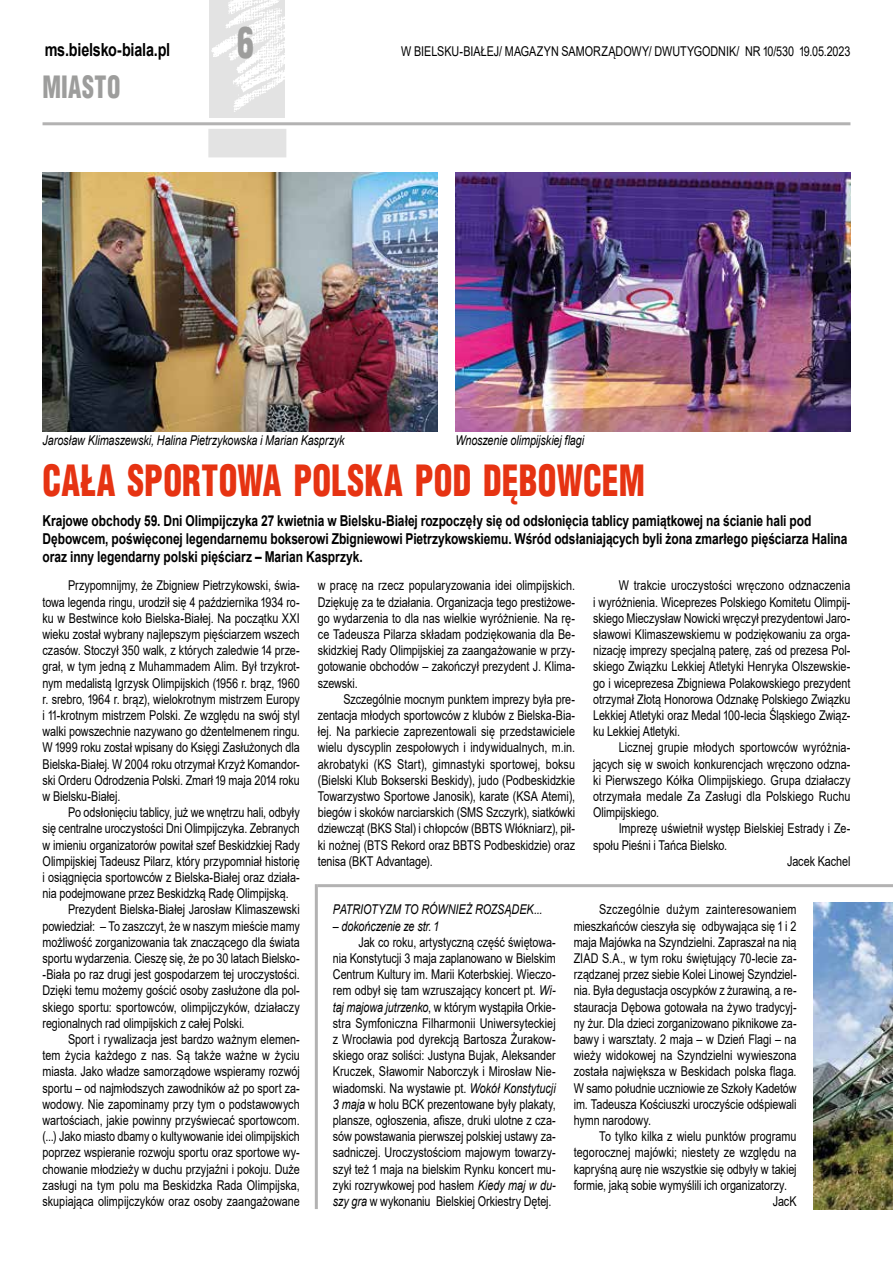
<style>
.page{position:relative;width:893px;height:1263px;background:#fff}
.page>*{position:absolute;margin:0;border:0;box-sizing:border-box;transform-origin:0 0}
.t1{font:900 42px "Switzerland Cond";letter-spacing:.005em;color:#e63312;scale:.8 1}
.t2{font:900 42px "Switzerland Cond";color:#9d9d9c;scale:.8 1}
.t3{font:900 30px "Switzerland Cond";letter-spacing:.02em;color:#9d9d9c;scale:.8 1}
.t4{font:700 18px "Arial";letter-spacing:-.015em;color:#000;scale:.8 1}
.t5{font:700 15px/18px "Arial";letter-spacing:-.005em;color:#000;scale:.8 1}
.t6{font:13.5px/16.2px "Arial";letter-spacing:-.005em;color:#000;text-align:justify;scale:.8 1}
.t7{font:italic 13.5px "Arial";letter-spacing:-.005em;color:#000;scale:.8 1}
.s1{font-style:italic}
</style>
<div class="page">
<hr style="left:43px;top:122px;width:807px;height:3px;background:#b3b2b2">
<img style="left:209px;top:0;width:76px;height:118px">
<div style="left:208px;top:129px;width:78px;height:28px;background:#e3e3e3"></div>
<img style="left:813px;top:902px;width:80px;height:307px">
<hr style="left:318px;top:884px;width:575px;height:3px;background:#b3b2b2">
<img style="left:43px;top:172px;width:394px;height:259px">
<img style="left:455px;top:172px;width:395px;height:259px">
<hr style="left:315px;top:884px;width:3px;height:325px;background:#b3b2b2">
<h3 class="t4" style="left:45px;top:37px;width:158px">ms.bielsko-biala.pl</h3>
<h2 class="t3" style="left:43px;top:68px;width:99px">MIASTO</h2>
<h1 class="t2" style="left:237px;top:16px;width:22px">6</h1>
<p class="t6" style="left:401px;top:43px;width:563px">W BIELSKU-BIAŁEJ/ MAGAZYN SAMORZĄDOWY/ DWUTYGODNIK/ NR 10/530 19.05.2023</p>
<p class="t7" style="left:43px;top:431px;width:379px">Jarosław Klimaszewski, Halina Pietrzykowska i Marian Kasprzyk</p>
<p class="t7" style="left:455px;top:431px;width:162px">Wnoszenie olimpijskiej flagi</p>
<h1 class="t1" style="left:43px;top:453px;width:754px">CAŁA SPORTOWA POLSKA POD DĘBOWCEM</h1>
<p class="t5" style="left:43px;top:511px;width:1008px">Krajowe obchody 59. Dni Olimpijczyka 27 kwietnia w Bielsku-Białej rozpoczęły się od odsłonięcia tablicy pamiątkowej na ścianie hali pod<br>Dębowcem, poświęconej legendarnemu bokserowi Zbigniewowi Pietrzykowskiemu. Wśród odsłaniających byli żona zmarłego pięściarza Halina oraz inny legendarny polski pięściarz – Marian Kasprzyk.</p>
<p class="t6" style="left:318px;top:577px;width:323px">w pracę na rzecz popularyzowania idei olimpijskich.<br>Dziękuję za te działania. Organizacja tego prestiżowe&shy;go wydarzenia to dla nas wielkie wyróżnienie. Na rę&shy;ce Tadeusza Pilarza składam podziękowania dla Be&shy;skidzkiej Rady Olimpijskiej za zaangażowanie w przy&shy;gotowanie obchodów – zakończył prezydent J. Klima&shy;szewski.</p>
<p class="t6" style="left:318px;top:691px;width:323px;text-indent:26px">Szczególnie mocnym punktem imprezy była pre&shy;zentacja młodych sportowców z klubów z Bielska-Bia&shy;łej. Na parkiecie zaprezentowali się przedstawiciele wielu dyscyplin zespołowych i indywidualnych, m.in. akrobatyki (KS Start), gimnastyki sportowej, boksu (Bielski Klub Bokserski Beskidy), judo (Podbeskidzkie Towarzystwo Sportowe Janosik), karate (KSA Atemi), biegów i skoków narciarskich (SMS Szczyrk), siatkówki dziewcząt (BKS Stal) i chłopców (BBTS Włókniarz), pił&shy;ki nożnej (BTS Rekord oraz BBTS Podbeskidzie) oraz tenisa (BKT Advantage).</p>
<p class="t6" style="left:43px;top:577px;width:323px;text-indent:26px">Przypomnijmy, że Zbigniew Pietrzykowski, świa&shy;towa legenda ringu, urodził się 4 października 1934 ro&shy;ku w Bestwince koło Bielska-Białej. Na początku XXI wieku został wybrany najlepszym pięściarzem wszech czasów. Stoczył 350 walk, z których zaledwie 14 prze&shy;grał, w tym jedną z Muhammadem Alim. Był trzykrot&shy;nym medalistą Igrzysk Olimpijskich (1956 r. brąz, 1960 r. srebro, 1964 r. brąz), wielokrotnym mistrzem Europy i 11-krotnym mistrzem Polski. Ze względu na swój styl walki powszechnie nazywano go dżentelmenem ringu.<br>W 1999 roku został wpisany do Księgi Zasłużonych dla Bielska-Białej. W 2004 roku otrzymał Krzyż Komandor&shy;ski Orderu Odrodzenia Polski. Zmarł 19 maja 2014 roku w Bielsku-Białej.</p>
<p class="t6" style="left:68px;top:804px;width:291px">Po odsłonięciu tablicy, już we wnętrzu hali, odbyły</p>
<p class="t6" style="left:43px;top:820px;width:323px">się centralne uroczystości Dni Olimpijczyka. Zebranych</p>
<p class="t6" style="left:43px;top:837px;width:323px">w imieniu organizatorów powitał szef Beskidzkiej Rady</p>
<p class="t6" style="left:43px;top:853px;width:323px">Olimpijskiej Tadeusz Pilarz, który przypomniał historię</p>
<p class="t6" style="left:43px;top:869px;width:323px">i osiągnięcia sportowców z Bielska-Białej oraz działa-</p>
<p class="t6" style="left:43px;top:885px;width:309px">nia podejmowane przez Beskidzką Radę Olimpijską.</p>
<p class="t6" style="left:68px;top:901px;width:291px">Prezydent Bielska-Białej Jarosław Klimaszewski</p>
<p class="t6" style="left:43px;top:918px;width:323px">powiedział: – To zaszczyt, że w naszym mieście mamy</p>
<p class="t6" style="left:43px;top:934px;width:323px">możliwość zorganizowania tak znaczącego dla świata</p>
<p class="t6" style="left:43px;top:950px;width:323px">sportu wydarzenia. Cieszę się, że po 30 latach Bielsko-</p>
<p class="t6" style="left:43px;top:966px;width:323px">-Biała po raz drugi jest gospodarzem tej uroczystości.</p>
<p class="t6" style="left:43px;top:982px;width:323px">Dzięki temu możemy gościć osoby zasłużone dla pol-</p>
<p class="t6" style="left:43px;top:999px;width:323px">skiego sportu: sportowców, olimpijczyków, działaczy</p>
<p class="t6" style="left:43px;top:1015px;width:254px">regionalnych rad olimpijskich z całej Polski.</p>
<p class="t6" style="left:68px;top:1031px;width:291px">Sport i rywalizacja jest bardzo ważnym elemen-</p>
<p class="t6" style="left:43px;top:1047px;width:323px">tem życia każdego z nas. Są także ważne w życiu</p>
<p class="t6" style="left:43px;top:1063px;width:323px">miasta. Jako władze samorządowe wspieramy rozwój</p>
<p class="t6" style="left:43px;top:1080px;width:323px">sportu – od najmłodszych zawodników aż po sport za-</p>
<p class="t6" style="left:43px;top:1096px;width:323px">wodowy. Nie zapominamy przy tym o podstawowych</p>
<p class="t6" style="left:43px;top:1112px;width:323px">wartościach, jakie powinny przyświecać sportowcom.</p>
<p class="t6" style="left:43px;top:1128px;width:323px">(...) Jako miasto dbamy o kultywowanie idei olimpijskich</p>
<p class="t6" style="left:43px;top:1144px;width:323px">poprzez wspieranie rozwoju sportu oraz sportowe wy-</p>
<p class="t6" style="left:43px;top:1161px;width:323px">chowanie młodzieży w duchu przyjaźni i pokoju. Duże</p>
<p class="t6" style="left:43px;top:1177px;width:323px">zasługi na tym polu ma Beskidzka Rada Olimpijska,</p>
<p class="t6" style="left:43px;top:1193px;width:323px">skupiająca olimpijczyków oraz osoby zaangażowane</p>
<p class="t6" style="left:593px;top:577px;width:323px;text-indent:26px">W trakcie uroczystości wręczono odznaczenia i wyróżnienia. Wiceprezes Polskiego Komitetu Olimpij&shy;skiego Mieczysław Nowicki wręczył prezydentowi Jaro&shy;sławowi Klimaszewskiemu w podziękowaniu za orga&shy;nizację imprezy specjalną paterę, zaś od prezesa Pol&shy;skiego Związku Lekkiej Atletyki Henryka Olszewskie&shy;go i wiceprezesa Zbigniewa Polakowskiego prezydent otrzymał Złotą Honorowa Odznakę Polskiego Związku Lekkiej Atletyki oraz Medal 100-lecia Śląskiego Związ&shy;ku Lekkiej Atletyki.</p>
<p class="t6" style="left:593px;top:739px;width:323px;text-indent:26px">Licznej grupie młodych sportowców wyróżnia&shy;jących się w swoich konkurencjach wręczono odzna&shy;ki Pierwszego Kółka Olimpijskiego. Grupa działaczy otrzymała medale Za Zasługi dla Polskiego Ruchu Olimpijskiego.</p>
<p class="t6" style="left:619px;top:820px;width:291px">Imprezę uświetnił występ Bielskiej Estrady i Ze-</p>
<p class="t6" style="left:593px;top:837px;width:169px">społu Pieśni i Tańca Bielsko.</p>
<p class="t6" style="left:787px;top:853px;width:81px">Jacek Kachel</p>
<p class="t7" style="left:333px;top:901px;width:263px">PATRIOTYZM TO RÓWNIEŻ ROZSĄDEK...</p>
<p class="t7" style="left:333px;top:917px;width:133px">– dokończenie ze str. 1</p>
<p class="t6" style="left:333px;top:934px;width:280px;text-indent:26px">Jak co roku, artystyczną część świętowa&shy;nia Konstytucji 3 maja zaplanowano w Bielskim Centrum Kultury im. Marii Koterbskiej. Wieczo&shy;rem odbył się tam wzruszający koncert pt. <span class="s1">Wi&shy;taj majowa jutrzenko</span>, w którym wystąpiła Orkie&shy;stra Symfoniczna Filharmonii Uniwersyteckiej z Wrocławia pod dyrekcją Bartosza Żurakow&shy;skiego oraz soliści: Justyna Bujak, Aleksander Kruczek, Sławomir Naborczyk i Mirosław Nie&shy;wiadomski. Na wystawie pt. <span class="s1">Wokół Konstytucji 3 maja</span> w holu BCK prezentowane były plakaty, plansze, ogłoszenia, afisze, druki ulotne z cza&shy;sów powstawania pierwszej polskiej ustawy za&shy;sadniczej. Uroczystościom majowym towarzy&shy;szył też 1 maja na bielskim Rynku koncert mu&shy;zyki rozrywkowej pod hasłem <span class="s1">Kiedy maj w du&shy;szy gra</span> w wykonaniu Bielskiej Orkiestry Dętej.</p>
<p class="t6" style="left:574px;top:901px;width:280px;text-indent:26px">Szczególnie dużym zainteresowaniem mieszkańców cieszyła się odbywająca się 1 i 2 maja Majówka na Szyndzielni. Zapraszał na nią ZIAD S.A., w tym roku świętujący 70-lecie za&shy;rządzanej przez siebie Kolei Linowej Szyndziel&shy;nia. Była degustacja oscypków z żurawiną, a re&shy;stauracja Dębowa gotowała na żywo tradycyj&shy;ny żur. Dla dzieci zorganizowano piknikowe za&shy;bawy i warsztaty. 2 maja – w Dzień Flagi – na wieży widokowej na Szyndzielni wywieszona została największa w Beskidach polska flaga.<br>W samo południe uczniowie ze Szkoły Kadetów im. Tadeusza Kościuszki uroczyście odśpiewali hymn narodowy.</p>
<p class="t6" style="left:599px;top:1128px;width:248px">To tylko kilka z wielu punktów programu</p>
<p class="t6" style="left:574px;top:1144px;width:280px">tegorocznej majówki; niestety ze względu na</p>
<p class="t6" style="left:574px;top:1161px;width:280px">kapryśną aurę nie wszystkie się odbyły w takiej</p>
<p class="t6" style="left:574px;top:1177px;width:268px">formie, jaką sobie wymyślili ich organizatorzy.</p>
<p class="t6" style="left:773px;top:1193px;width:31px">JacK</p>
</div>
